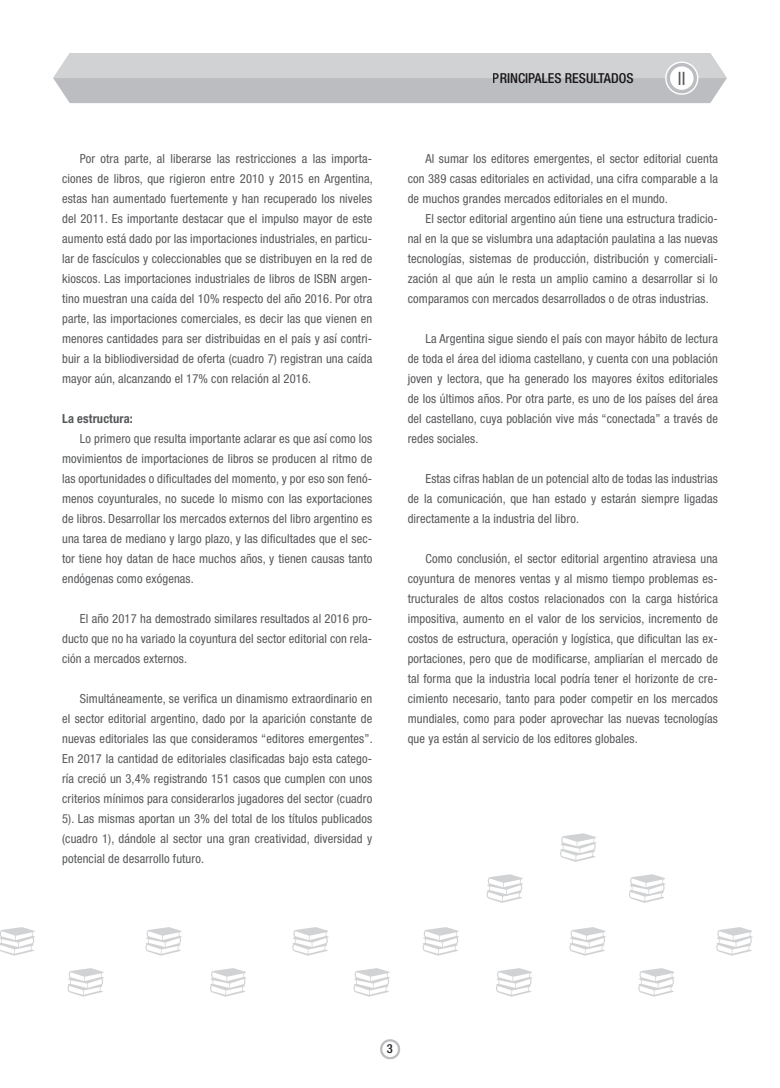
<style>
.page{position:relative;width:780px;height:1088px;background:#fff}
.page>*{position:absolute;margin:0;border:0;box-sizing:border-box;transform-origin:0 0}
.t1{font:condensed 18.38px "Helvetica Neue LT Std";color:#57585a}
.t2{font:500 condensed 13.75px "Helvetica Neue LT Std";color:#231f20}
.t3{font:condensed 12.5px/20px "Helvetica Neue LT Std";letter-spacing:.01em;color:#57585a;text-align:justify}
.t4{font:700 condensed 12.5px "Helvetica Neue LT Std";letter-spacing:.01em;color:#57585a}
.t5{font:500 condensed 12.5px "Helvetica Neue LT Std";color:#231f20}
</style>
<div class="page">
<svg style="left:380px;top:1039px;width:21px;height:21px"></svg>
<svg style="left:716px;top:927px;width:37px;height:29px"></svg>
<svg style="left:638px;top:968px;width:37px;height:29px"></svg>
<svg style="left:629px;top:874px;width:36px;height:29px"></svg>
<svg style="left:353px;top:968px;width:37px;height:29px"></svg>
<svg style="left:422px;top:927px;width:37px;height:29px"></svg>
<svg style="left:496px;top:968px;width:36px;height:29px"></svg>
<svg style="left:486px;top:874px;width:37px;height:29px"></svg>
<svg style="left:569px;top:927px;width:37px;height:29px"></svg>
<svg style="left:560px;top:833px;width:37px;height:29px"></svg>
<svg style="left:292px;top:927px;width:37px;height:29px"></svg>
<svg style="left:145px;top:927px;width:37px;height:29px"></svg>
<svg style="left:210px;top:968px;width:36px;height:29px"></svg>
<svg style="left:67px;top:968px;width:37px;height:29px"></svg>
<svg style="left:0;top:927px;width:35px;height:29px"></svg>
<svg style="left:53px;top:53px;width:673px;height:50px;background:#c8c9cc"></svg>
<p class="t3" style="left:62px;top:148px;width:312px;text-indent:18px">Por otra parte, al liberarse las restricciones a las importa&shy;ciones de libros, que rigieron entre 2010 y 2015 en Argentina, estas han aumentado fuertemente y han recuperado los niveles del 2011. Es importante destacar que el impulso mayor de este aumento está dado por las importaciones industriales, en particu&shy;lar de fascículos y coleccionables que se distribuyen en la red de kioscos. Las importaciones industriales de libros de ISBN argen&shy;tino muestran una caída del 10% respecto del año 2016. Por otra parte, las importaciones comerciales, es decir las que vienen en menores cantidades para ser distribuidas en el país y así contri&shy;buir a la bibliodiversidad de oferta (cuadro 7) registran una caída mayor aún, alcanzando el 17% con relación al 2016.</p>
<p class="t4" style="left:62px;top:411px;width:72px">La estructura:</p>
<p class="t3" style="left:62px;top:428px;width:312px;text-indent:18px">Lo primero que resulta importante aclarar es que así como los movimientos de importaciones de libros se producen al ritmo de las oportunidades o dificultades del momento, y por eso son fenó&shy;menos coyunturales, no sucede lo mismo con las exportaciones de libros. Desarrollar los mercados externos del libro argentino es una tarea de mediano y largo plazo, y las dificultades que el sec&shy;tor tiene hoy datan de hace muchos años, y tienen causas tanto endógenas como exógenas.</p>
<p class="t3" style="left:62px;top:608px;width:312px;text-indent:18px">El año 2017 ha demostrado similares resultados al 2016 pro&shy;ducto que no ha variado la coyuntura del sector editorial con rela&shy;ción a mercados externos.</p>
<p class="t3" style="left:62px;top:688px;width:312px;text-indent:18px">Simultáneamente, se verifica un dinamismo extraordinario en el sector editorial argentino, dado por la aparición constante de nuevas editoriales las que consideramos “editores emergentes”.<br>En 2017 la cantidad de editoriales clasificadas bajo esta catego&shy;ría creció un 3,4% registrando 151 casos que cumplen con unos criterios mínimos para considerarlos jugadores del sector (cuadro 5). Las mismas aportan un 3% del total de los títulos publicados (cuadro 1), dándole al sector una gran creatividad, diversidad y potencial de desarrollo futuro.</p>
<p class="t2" style="left:493px;top:70px;width:142px">PRINCIPALES RESULTADOS</p>
<h1 class="t1" style="left:678px;top:68px;width:9px">II</h1>
<p class="t3" style="left:407px;top:148px;width:312px;text-indent:18px">Al sumar los editores emergentes, el sector editorial cuenta con 389 casas editoriales en actividad, una cifra comparable a la de muchos grandes mercados editoriales en el mundo.</p>
<p class="t3" style="left:407px;top:208px;width:312px;text-indent:18px">El sector editorial argentino aún tiene una estructura tradicio&shy;nal en la que se vislumbra una adaptación paulatina a las nuevas tecnologías, sistemas de producción, distribución y comerciali&shy;zación al que aún le resta un amplio camino a desarrollar si lo comparamos con mercados desarrollados o de otras industrias.</p>
<p class="t3" style="left:407px;top:328px;width:312px;text-indent:18px">La Argentina sigue siendo el país con mayor hábito de lectura de toda el área del idioma castellano, y cuenta con una población joven y lectora, que ha generado los mayores éxitos editoriales de los últimos años. Por otra parte, es uno de los países del área del castellano, cuya población vive más “conectada” a través de redes sociales.</p>
<p class="t3" style="left:407px;top:468px;width:311px;text-indent:18px">Estas cifras hablan de un potencial alto de todas las industrias de la comunicación, que han estado y estarán siempre ligadas directamente a la industria del libro.</p>
<p class="t3" style="left:407px;top:548px;width:312px;text-indent:18px">Como conclusión, el sector editorial argentino atraviesa una coyuntura de menores ventas y al mismo tiempo problemas es&shy;tructurales de altos costos relacionados con la carga histórica impositiva, aumento en el valor de los servicios, incremento de costos de estructura, operación y logística, que dificultan las ex&shy;portaciones, pero que de modificarse, ampliarían el mercado de tal forma que la industria local podría tener el horizonte de cre&shy;cimiento necesario, tanto para poder competir en los mercados mundiales, como para poder aprovechar las nuevas tecnologías que ya están al servicio de los editores globales.</p>
<p class="t5" style="left:387px;top:1041px;width:7px">3</p>
</div>
